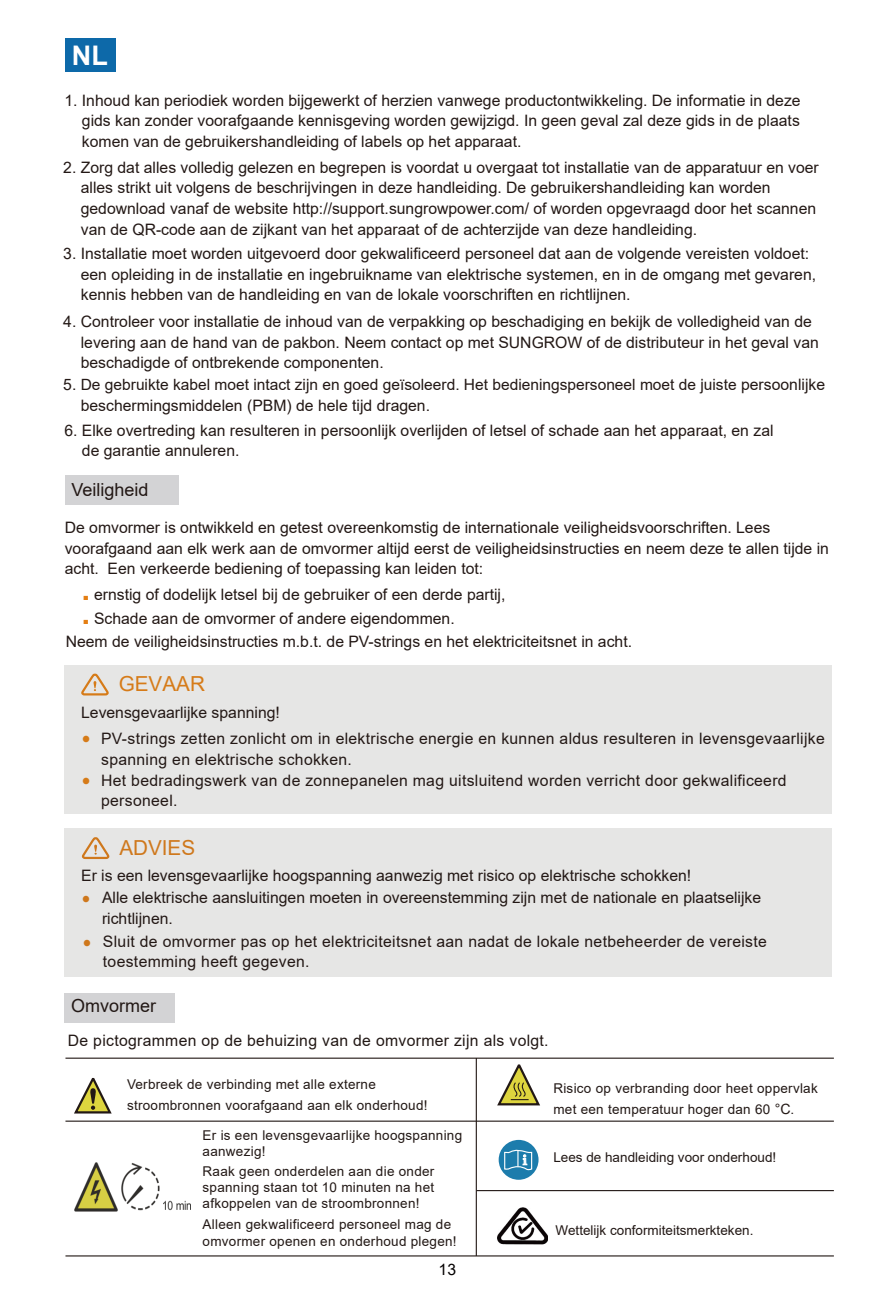
<style>
.page{position:relative;width:893px;height:1295px;background:#fff}
.page>*{position:absolute;margin:0;border:0;box-sizing:border-box;transform-origin:0 0}
.t1{font:43.65px "Arial";color:#e47e13}
.t2{font:700 27px "Arial";color:#fff}
.t3{font:21.82px "Wingdings";color:#d67b18}
.t4{font:21.82px "Wingdings";color:#cf781c}
.t5{font:20.7px "Arial";color:#d67b18}
.t6{font:20.7px "Arial";color:#cf781c}
.t7{font:18px "Arial";color:#221714}
.t8{font:18px "Arial";color:#221815}
.t9{font:15.75px/20.7px "Arial";color:#231815}
.t10{font:15.75px/20.7px "Arial";letter-spacing:.02em;color:#231815}
.t11{font:15.75px "Arial";letter-spacing:.02em;color:#221815}
.t12{font:15.75px "Arial";color:#040000}
.t13{font:15.53px "Arial";color:#231815}
.t14{font:13.5px/16.2px "Arial";letter-spacing:.02em;color:#221815}
.t15{font:13.5px "Arial";color:#221815}
.s1{font-size:15.75px}
.s2{font-size:14.17px;color:#231815}
</style>
<div class="page">
<div style="left:64px;top:993px;width:110px;height:30px;background:#d3d3d5"></div>
<div style="left:65px;top:38px;width:51px;height:34px;background:#0d69a9"></div>
<div style="left:65px;top:665px;width:767px;height:149px;background:#e6e6e5"></div>
<svg style="left:81px;top:673px;width:28px;height:23px"></svg>
<div style="left:65px;top:475px;width:114px;height:29px;background:#d3d3d5"></div>
<img style="left:75px;top:1162px;width:115px;height:49px">
<svg style="left:74px;top:1077px;width:38px;height:37px"></svg>
<svg style="left:497px;top:1064px;width:43px;height:42px"></svg>
<hr style="left:65px;top:1120px;width:769px;height:1px;background:#221815">
<hr style="left:65px;top:1255px;width:769px;height:1px;background:#221815">
<hr style="left:476px;top:1190px;width:358px;height:1px;background:#221815">
<div style="left:499px;top:1140px;width:39px;height:40px;background:#1c7cac;border-radius:50%"></div>
<svg style="left:504px;top:1149px;width:29px;height:21px"></svg>
<hr style="left:476px;top:1058px;width:1px;height:198px;background:#221815">
<hr style="left:65px;top:1057px;width:769px;height:2px;background:#221815">
<img style="left:497px;top:1207px;width:51px;height:37px">
<div style="left:65px;top:828px;width:767px;height:149px;background:#e6e6e5"></div>
<svg style="left:81px;top:837px;width:29px;height:23px"></svg>
<h2 class="t2" style="left:72px;top:37px;width:37px">NL</h2>
<h2 class="t2" style="left:76px;top:38px;width:26px">IT</h2>
<p class="t9" style="left:82px;top:90px;width:720px;text-align:justify;text-indent:-18px">1. Inhoud kan periodiek worden bijgewerkt of herzien vanwege productontwikkeling. De informatie in deze gids kan zonder voorafgaande kennisgeving worden gewijzigd. In geen geval zal deze gids in de plaats komen van de gebruikershandleiding of labels op het apparaat.</p>
<p class="t9" style="left:81px;top:157px;width:740px;text-indent:-18px">2. Zorg dat alles volledig gelezen en begrepen is voordat u overgaat tot installatie van de apparatuur en voer alles strikt uit volgens de beschrijvingen in deze handleiding. De gebruikershandleiding kan worden gedownload vanaf de website http://support.sungrowpower.com/ of worden opgevraagd door het scannen van de QR-code aan de zijkant van het apparaat of de achterzijde van deze handleiding.</p>
<p class="t9" style="left:81px;top:243px;width:737px;text-indent:-18px">3. Installatie moet worden uitgevoerd door gekwalificeerd personeel dat aan de volgende vereisten voldoet: een opleiding in de installatie en ingebruikname van elektrische systemen, en in de omgang met gevaren, kennis hebben van de handleiding en van de lokale voorschriften en richtlijnen.</p>
<p class="t9" style="left:81px;top:311px;width:739px;text-indent:-18px">4. Controleer voor installatie de inhoud van de verpakking op beschadiging en bekijk de volledigheid van de levering aan de hand van de pakbon. Neem contact op met SUNGROW of de distributeur in het geval van beschadigde of ontbrekende componenten.</p>
<p class="t13" style="left:63px;top:374px;width:763px"><span class="s1">5.</span> De gebruikte kabel moet intact zijn en goed geïsoleerd. Het bedieningspersoneel moet de juiste <span class="s1">persoonlijke</span></p>
<p class="t9" style="left:81px;top:395px;width:351px">beschermingsmiddelen (PBM) de hele tijd dragen.</p>
<p class="t9" style="left:82px;top:419px;width:693px;text-indent:-18px">6. Elke overtreding kan resulteren in persoonlijk overlijden of letsel of schade aan het apparaat, en zal de garantie annuleren.</p>
<p class="t7" style="left:71px;top:477px;width:79px">Veiligheid</p>
<p class="t9" style="left:65px;top:517px;width:766px">De omvormer is ontwikkeld en getest overeenkomstig de internationale veiligheidsvoorschriften. Lees voorafgaand aan elk werk aan de omvormer altijd eerst de veiligheidsinstructies en neem deze te allen tijde in acht. Een verkeerde bediening of toepassing kan leiden tot:</p>
<p class="t9" style="left:94px;top:583px;width:413px;line-height:23.2px">ernstig of dodelijk letsel bij de gebruiker of een derde partij,<br>Schade aan de omvormer of andere eigendommen.</p>
<h1 class="t1" style="left:80px;top:554px;width:14px">.</h1>
<h1 class="t1" style="left:80px;top:579px;width:14px">.</h1>
<p class="t9" style="left:66px;top:631px;width:568px">Neem de veiligheidsinstructies m.b.t. de PV-strings en het elektriciteitsnet in acht.</p>
<h3 class="t5" style="left:119px;top:669px;width:88px">GEVAAR</h3>
<p class="t9" style="left:81px;top:701px;width:200px">Levensgevaarlijke spanning!</p>
<h3 class="t3" style="left:81px;top:728px;width:12px">•</h3>
<h3 class="t3" style="left:81px;top:769px;width:12px">•</h3>
<p class="t10" style="left:101px;top:728px;width:725px">PV-strings zetten zonlicht om in elektrische energie en kunnen aldus resulteren in levensgevaarlijke spanning en elektrische schokken.</p>
<p class="t10" style="left:101px;top:770px;width:687px">Het bedradingswerk van de zonnepanelen mag uitsluitend worden verricht door gekwalificeerd personeel.</p>
<h3 class="t6" style="left:119px;top:833px;width:77px">ADVIES</h3>
<p class="t9" style="left:81px;top:865px;width:612px">Er is een levensgevaarlijke hoogspanning aanwezig met risico op elektrische schokken!</p>
<h3 class="t4" style="left:81px;top:887px;width:11px">•</h3>
<h3 class="t4" style="left:82px;top:931px;width:11px">•</h3>
<p class="t9" style="left:102px;top:887px;width:661px">Alle elektrische aansluitingen moeten in overeenstemming zijn met de nationale en plaatselijke richtlijnen.</p>
<p class="t10" style="left:103px;top:931px;width:665px">Sluit de omvormer pas op het elektriciteitsnet aan nadat de lokale netbeheerder de vereiste toestemming heeft gegeven.</p>
<p class="t8" style="left:71px;top:994px;width:86px">Omvormer</p>
<p class="t11" style="left:68px;top:1029px;width:482px">De pictogrammen op de behuizing van de omvormer zijn als volgt.</p>
<p class="t14" style="left:127px;top:1074px;width:302px;line-height:20.7px">Verbreek de verbinding met alle externe stroombronnen voorafgaand aan elk onderhoud!</p>
<p class="t14" style="left:203px;top:1127px;width:261px">Er is een levensgevaarlijke hoogspanning aanwezig!</p>
<p class="t14" style="left:203px;top:1162px;width:233px;text-align:justify">Raak geen onderdelen aan die onder spanning staan tot 10 minuten na het afkoppelen van de stroombronnen!</p>
<p class="t14" style="left:203px;top:1216px;width:256px">Alleen gekwalificeerd personeel mag de omvormer openen en onderhoud plegen!</p>
<p class="t12" style="left:439px;top:1259px;width:19px">13</p>
<p class="t14" style="left:553px;top:1078px;width:266px;line-height:20.7px">Risico op verbranding door heet oppervlak met een temperatuur hoger dan 60 <span class="s2">°C</span>.</p>
<p class="t15" style="left:553px;top:1148px;width:224px">Lees de handleiding voor onderhoud!</p>
<p class="t15" style="left:556px;top:1221px;width:199px">Wettelijk conformiteitsmerkteken.</p>
</div>
